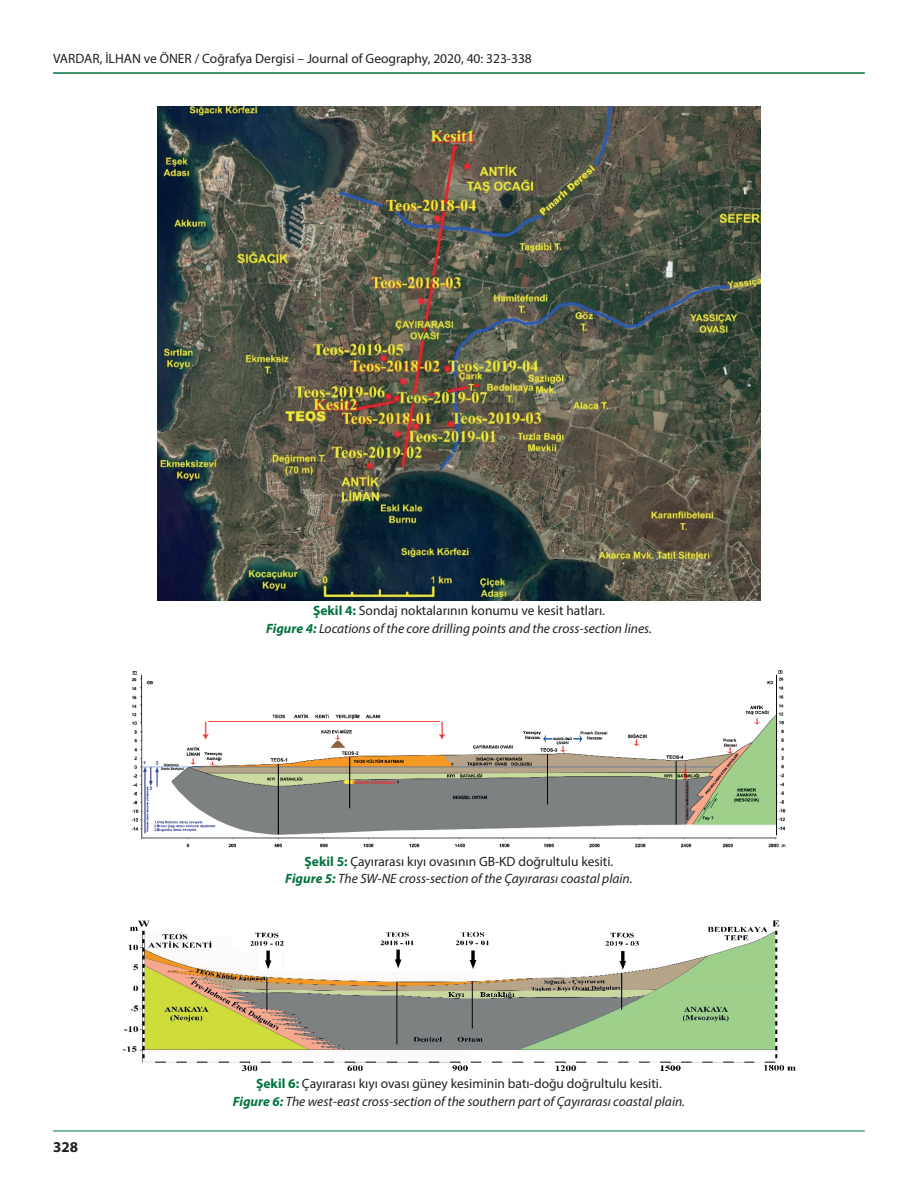
<style>
.page{position:relative;width:918px;height:1188px;background:#fff}
.page>*{position:absolute;margin:0;border:0;box-sizing:border-box;transform-origin:0 0}
.t1{font:700 15px "Myriad Pro";color:#231f20}
.t2{font:italic 13.5px/17.2px "Myriad Pro";color:#231f20;text-align:center}
.t3{font:13.5px "Myriad Pro";color:#231f20}
.s1{font-weight:700;font-style:normal;color:#00733d}
.s2{font-style:normal}
.s3{font-weight:700;color:#00733d}
</style>
<div class="page">
<hr style="left:53px;top:72px;width:812px;height:2px;background:#00733d">
<hr style="left:53px;top:1131px;width:812px;height:1px;background:#00733d">
<img style="left:158px;top:106px;width:602px;height:495px">
<img style="left:131px;top:669px;width:655px;height:179px">
<img style="left:122px;top:920px;width:674px;height:152px">
<p class="t3" style="left:53px;top:50px;width:480px">VARDAR, İLHAN ve ÖNER / Coğrafya Dergisi – Journal of Geography, 2020, 40: 323-338</p>
<p class="t2" style="left:266px;top:602px;width:387px"><span class="s1">Şekil 4:</span> <span class="s2">Sondaj noktalarının konumu ve kesit hatları.<br></span><span class="s3">Figure 4:</span> Locations of the core drilling points and the cross-section lines.</p>
<p class="t2" style="left:285px;top:853px;width:349px"><span class="s1">Şekil 5:</span> <span class="s2">Çayırarası kıyı ovasının GB-KD doğrultulu kesiti.<br></span><span class="s3">Figure 5:</span> The SW-NE cross-section of the Çayırarası coastal plain.</p>
<p class="t1" style="left:53px;top:1137px;width:26px">328</p>
<p class="t2" style="left:233px;top:1075px;width:454px"><span class="s1">Şekil 6:</span> <span class="s2">Çayırarası kıyı ovası güney kesiminin batı-doğu doğrultulu kesiti.<br></span><span class="s3">Figure 6:</span> The west-east cross-section of the southern part of Çayırarası coastal plain.</p>
</div>
